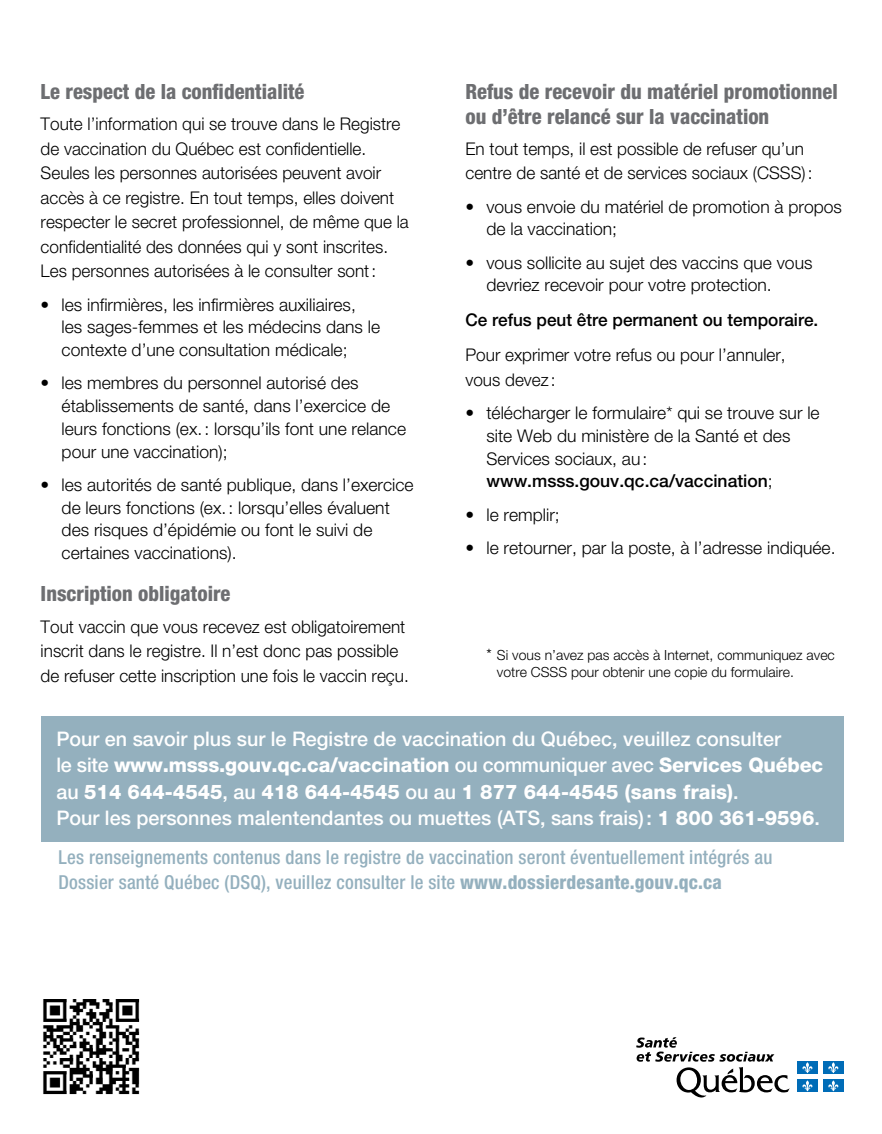
<style>
.page{position:relative;width:882px;height:1134px;background:#fff}
.page>*{position:absolute;margin:0;border:0;box-sizing:border-box;transform-origin:0 0}
.t1{font:800 condensed 21px/24.5px "Helvetica Neue LT Std";color:#6d6e71}
.t2{font:500 20.12px/26.2px "Helvetica Neue LT Std";color:#fff}
.t3{font:500 condensed 19.25px/24.5px "Helvetica Neue LT Std";letter-spacing:.01em;color:#94b0be}
.t4{font:300 17.5px/22.8px "Helvetica Neue LT Std";color:#000}
.t5{font:500 17.5px "Helvetica Neue LT Std";color:#000}
.t6{font:300 14px/17.5px "Helvetica Neue LT Std";color:#000}
.s1{font-weight:500}
.s2{font-stretch:condensed;font-size:15.75px}
.s3{font-weight:800}
</style>
<div class="page">
<svg style="left:636px;top:1037px;width:154px;height:61px"></svg>
<div style="left:797px;top:1062px;width:20px;height:12px;background:#006cb7"></div>
<svg style="left:802px;top:1062px;width:11px;height:11px"></svg>
<div style="left:823px;top:1062px;width:20px;height:12px;background:#006cb7"></div>
<svg style="left:828px;top:1062px;width:11px;height:11px"></svg>
<div style="left:797px;top:1080px;width:20px;height:12px;background:#006cb7"></div>
<svg style="left:802px;top:1080px;width:11px;height:11px"></svg>
<div style="left:823px;top:1080px;width:20px;height:12px;background:#006cb7"></div>
<svg style="left:828px;top:1080px;width:11px;height:11px"></svg>
<img style="left:43px;top:999px;width:97px;height:96px">
<div style="left:41px;top:716px;width:802px;height:126px;background:#94b0be"></div>
<p class="t1" style="left:41px;top:79px;width:265px">Le respect de la confidentialité</p>
<p class="t4" style="left:41px;top:112px;width:370px;line-height:24.5px">Toute l’information qui se trouve dans le Registre de vaccination du Québec est confidentielle.<br>Seules les personnes autorisées peuvent avoir accès à ce registre. En tout temps, elles doivent respecter le secret professionnel, de même que la confidentialité des données qui y sont inscrites.<br>Les personnes autorisées à le consulter sont:</p>
<p class="t4" style="left:62px;top:293px;width:320px;text-indent:-21px">• les infirmières, les infirmières auxiliaires, les sages-femmes et les médecins dans le contexte d’une consultation médicale;</p>
<p class="t4" style="left:62px;top:372px;width:346px;text-indent:-21px">• les membres du personnel autorisé des établissements de santé, dans l’exercice de leurs fonctions (ex.: lorsqu’ils font une relance pour une vaccination);</p>
<p class="t4" style="left:62px;top:473px;width:354px;text-indent:-21px">• les autorités de santé publique, dans l’exercice de leurs fonctions (ex.: lorsqu’elles évaluent des risques d’épidémie ou font le suivi de certaines vaccinations).</p>
<p class="t1" style="left:41px;top:581px;width:191px">Inscription obligatoire</p>
<p class="t4" style="left:41px;top:614px;width:370px;line-height:24.5px">Tout vaccin que vous recevez est obligatoirement inscrit dans le registre. Il n’est donc pas possible de refuser cette inscription une fois le vaccin reçu.</p>
<p class="t1" style="left:465px;top:79px;width:374px">Refus de recevoir du matériel promotionnel ou d’être relancé sur la vaccination</p>
<p class="t4" style="left:465px;top:136px;width:349px;line-height:24.5px">En tout temps, il est possible de refuser qu’un centre de santé et de services sociaux (CSSS):</p>
<p class="t4" style="left:486px;top:195px;width:357px;text-indent:-21px">• vous envoie du matériel de promotion à propos de la vaccination;</p>
<p class="t4" style="left:486px;top:251px;width:328px;text-indent:-21px">• vous sollicite au sujet des vaccins que vous devriez recevoir pour votre protection.</p>
<p class="t5" style="left:465px;top:310px;width:354px">Ce refus peut être permanent ou temporaire.</p>
<p class="t4" style="left:465px;top:343px;width:322px;line-height:24.5px">Pour exprimer votre refus ou pour l’annuler, vous devez :</p>
<p class="t4" style="left:486px;top:401px;width:335px;text-indent:-21px">• télécharger le formulaire* qui se trouve sur le site Web du ministère de la Santé et des Services sociaux, au: <span class="s1">www.msss.gouv.qc.ca/vaccination</span>;</p>
<p class="t4" style="left:465px;top:503px;width:96px">• le remplir;</p>
<p class="t4" style="left:465px;top:536px;width:372px">• le retourner, par la poste, à l’adresse indiquée.</p>
<p class="t6" style="left:497px;top:646px;width:339px;text-indent:-10px"><span class="s2">*</span> Si vous n’avez pas accès à Internet, communiquez avec votre CSSS pour obtenir une copie du formulaire.</p>
<p class="t2" style="left:56px;top:726px;width:768px">Pour en savoir plus sur le Registre de vaccination du Québec, veuillez consulter<br>le site <span class="s3">www.msss.gouv.qc.ca/vaccination</span> ou communiquer avec <span class="s3">Services Québec </span>au <span class="s3">514 644-4545</span>, au <span class="s3">418 644-4545</span> ou au <span class="s3">1 877 644-4545 (sans frais)</span>.<br>Pour les personnes malentendantes ou muettes (ATS, sans frais): <span class="s3">1 800 361-9596</span>.</p>
<p class="t3" style="left:59px;top:845px;width:715px">Les renseignements contenus dans le registre de vaccination seront éventuellement intégrés au<br>Dossier santé Québec (DSQ), veuillez consulter le site <span class="s3">www.dossierdesante.gouv.qc.ca</span></p>
</div>
